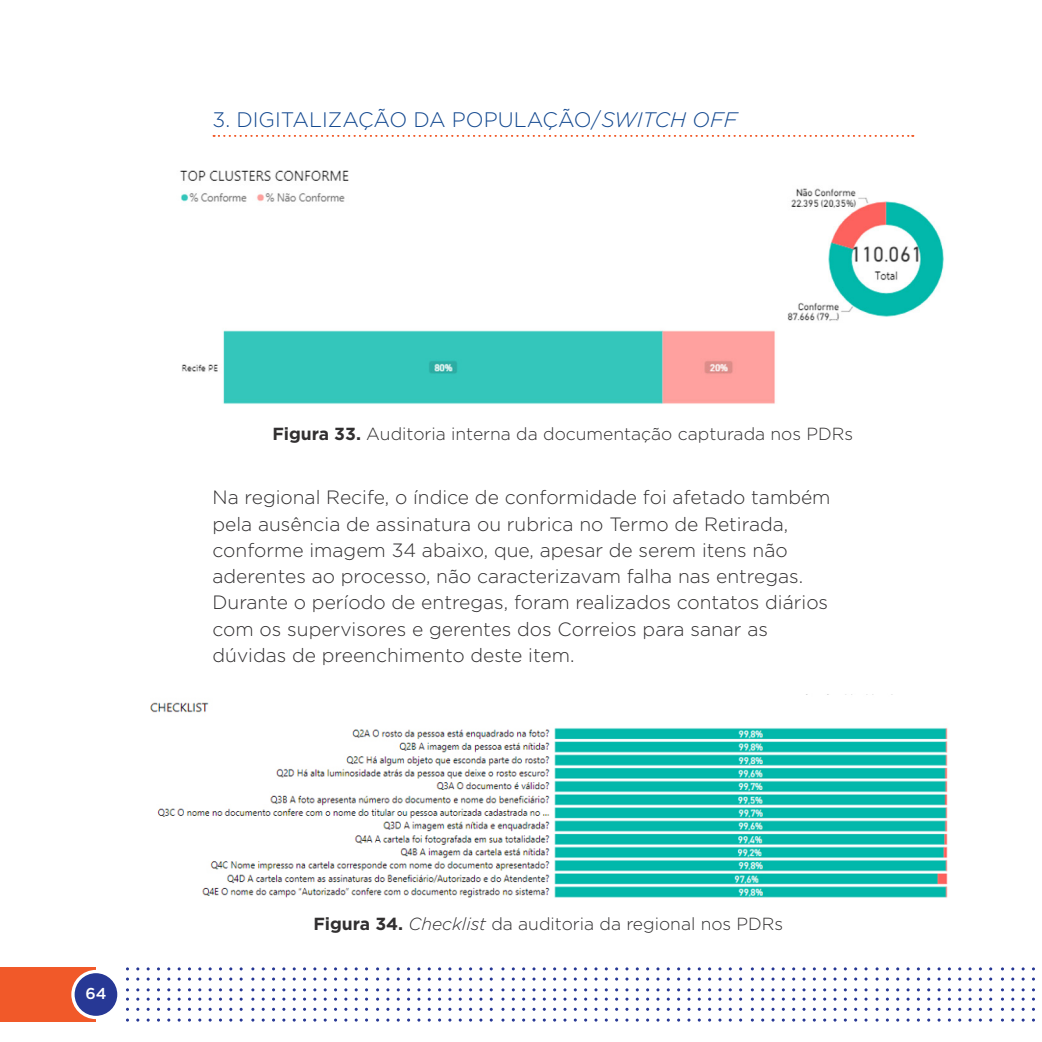
<style>
.page{position:relative;width:1042px;height:1042px;background:#fff}
.page>*{position:absolute;margin:0;border:0;box-sizing:border-box;transform-origin:0 0}
.t1{font:300 21px "Gotham";color:#144990}
.t2{font:300 19.25px/26.2px "Gotham";color:#312f30}
.t3{font:300 17.5px "Gotham";color:#312f30}
.t4{font:500 15.75px "Gotham";color:#fff}
.s1{font-style:italic}
.s2{font-weight:700}
</style>
<div class="page">
<div style="left:0;top:967px;width:96px;height:54px;background:#f15929"></div>
<div style="left:73px;top:971px;width:46px;height:46px;background:#273895;border-radius:50%"></div>
<div style="left:71px;top:970px;width:50px;height:49px;border:3px solid #fff;border-radius:50%"></div>
<img style="left:180px;top:170px;width:764px;height:234px">
<svg style="left:213px;top:135px;width:697px;height:2px"></svg>
<img style="left:150px;top:694px;width:798px;height:204px">
<p class="t1" style="left:212px;top:106px;width:526px">3. DIGITALIZAÇÃO DA POPULAÇÃO/<span class="s1">SWITCH OFF</span></p>
<p class="t4" style="left:86px;top:983px;width:23px">64</p>
<p class="t3" style="left:272px;top:422px;width:582px"><span class="s2">Figura 33.</span> Auditoria interna da documentação capturada nos PDRs</p>
<p class="t2" style="left:212px;top:484px;width:619px">Na regional Recife, o índice de conformidade foi afetado também pela ausência de assinatura ou rubrica no Termo de Retirada, conforme imagem 34 abaixo, que, apesar de serem itens não aderentes ao processo, não caracterizavam falha nas entregas.<br>Durante o período de entregas, foram realizados contatos diários com os supervisores e gerentes dos Correios para sanar as dúvidas de preenchimento deste item.</p>
<p class="t3" style="left:313px;top:912px;width:471px"><span class="s2">Figura 34.</span> <span class="s1">Checklist</span> da auditoria da regional nos PDRs</p>
</div>
